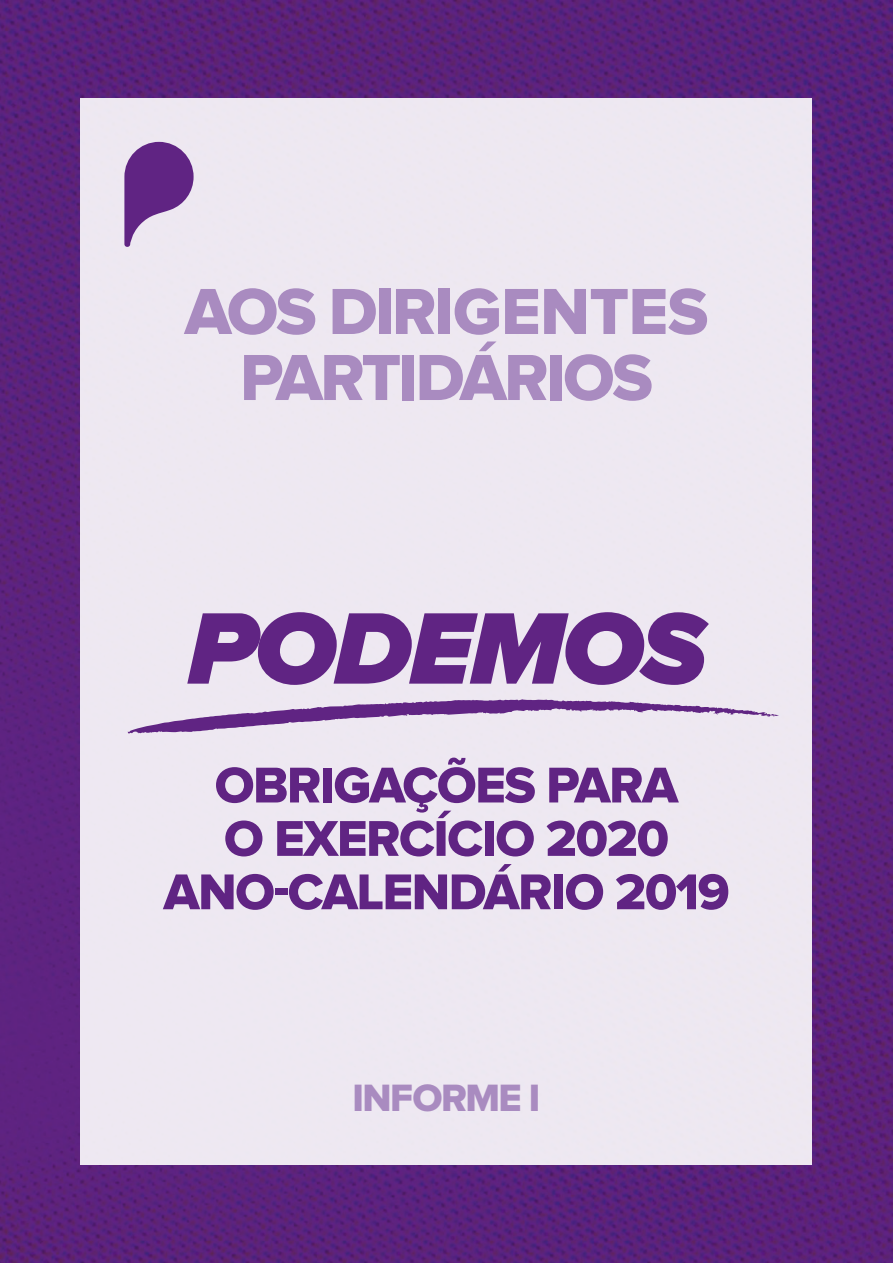
<style>
.page{position:relative;width:893px;height:1263px;background:#fff}
.page>*{position:absolute;margin:0;border:0;box-sizing:border-box;transform-origin:0 0}
.t1{font:italic 900 105.45px "Proxima Nova";letter-spacing:-.02em;color:#602483}
.t2{font:67.5px/66px "Proxima Nova Extrabld";letter-spacing:-.04em;color:#a98bc0;text-align:center}
.t3{font:52.2px/53.4px "Proxima Nova Extrabld";letter-spacing:-.03em;color:#602483;text-align:center}
.t4{font:39.45px "Proxima Nova Extrabld";letter-spacing:-.04em;color:#a98bc0}
</style>
<div class="page">
<img style="left:0;top:0;width:893px;height:1263px">
<div style="left:81px;top:98px;width:731px;height:1066px;background:#eee8f1"></div>
<svg style="left:124px;top:142px;width:70px;height:105px"></svg>
<svg style="left:127px;top:699px;width:651px;height:35px"></svg>
<p class="t2" style="left:185px;top:280px;width:525px">AOS DIRIGENTES<br>PARTIDÁRIOS</p>
<h1 class="t1" style="left:187px;top:588px;width:520px">PODEMOS</h1>
<p class="t3" style="left:163px;top:760px;width:568px">OBRIGAÇÕES PARA<br>O EXERCÍCIO 2020<br>ANO-CALENDÁRIO 2019</p>
<p class="t4" style="left:353px;top:1075px;width:189px">INFORME I</p>
</div>
